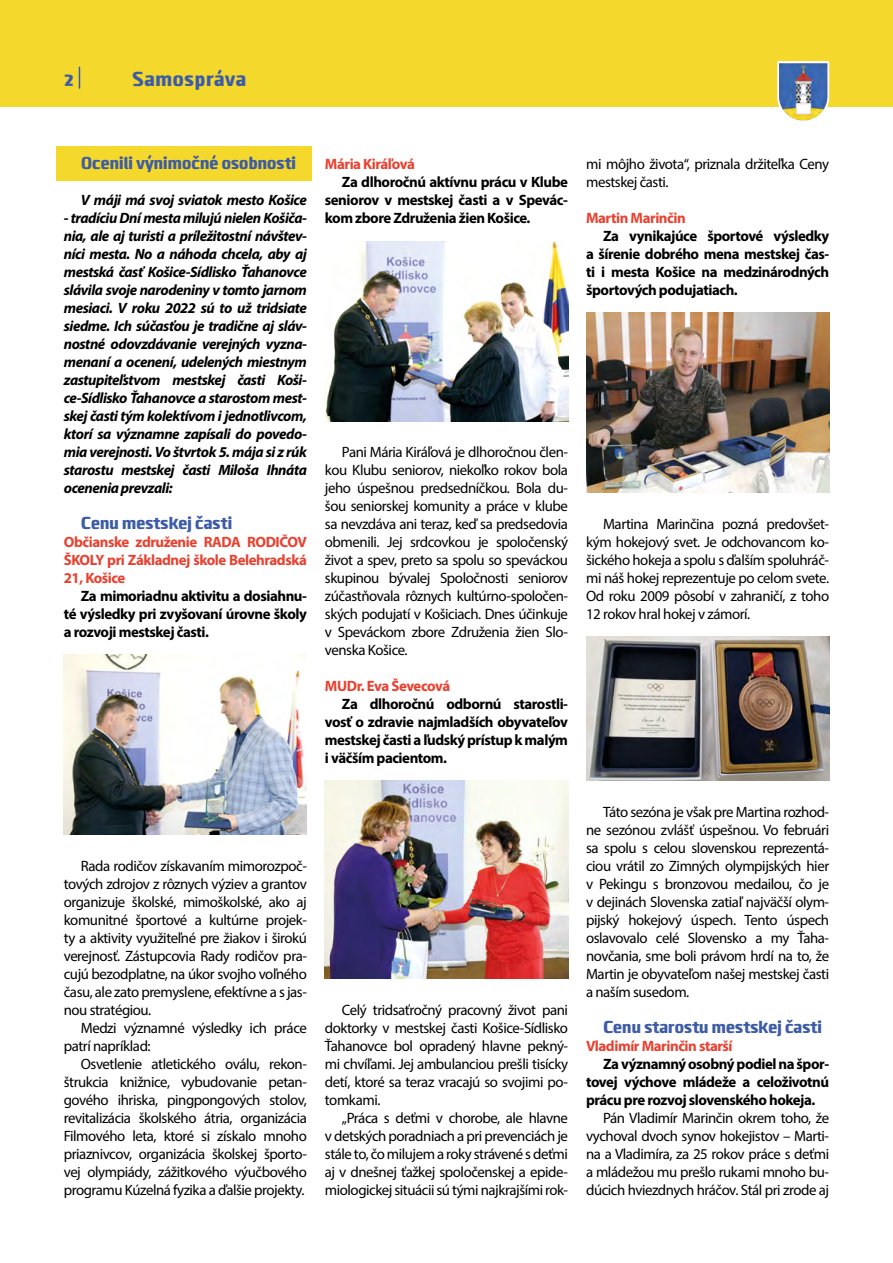
<style>
.page{position:relative;width:893px;height:1263px;background:#fff}
.page>*{position:absolute;margin:0;border:0;box-sizing:border-box;transform-origin:0 0}
.t1{font:900 21px "Clio";color:#3d5ca7}
.t2{font:900 18px "Clio";letter-spacing:-.03em;color:#3d5ca7}
.t3{font:15px/18px "Myriad Pro";letter-spacing:-.03em;color:#000;text-align:justify}
.t4{font:italic 700 15px/18px "Myriad Pro";letter-spacing:-.03em;color:#000;text-align:justify}
.t5{font:700 15px/18px "Myriad Pro";letter-spacing:-.03em;color:#000;text-align:justify}
.t6{font:700 15px/18px "Myriad Pro";letter-spacing:-.03em;color:#e84130;text-align:justify}
</style>
<div class="page">
<div style="left:57px;top:146px;width:255px;height:34px;background:#f4d82b"></div>
<div style="left:0;top:0;width:893px;height:106px;background:#f4d82b"></div>
<svg style="left:79px;top:67px;width:1px;height:21px"></svg>
<svg style="left:777px;top:61px;width:52px;height:60px"></svg>
<img style="left:779px;top:63px;width:48px;height:57px">
<img style="left:64px;top:655px;width:243px;height:180px">
<img style="left:325px;top:241px;width:243px;height:180px">
<img style="left:325px;top:781px;width:243px;height:198px">
<img style="left:586px;top:313px;width:243px;height:180px">
<img style="left:586px;top:637px;width:243px;height:144px">
<h1 class="t1" style="left:64px;top:65px;width:11px">2</h1>
<h1 class="t1" style="left:132px;top:66px;width:116px">Samospráva</h1>
<p class="t2" style="left:81px;top:151px;width:217px">Ocenili výnimočné osobnosti</p>
<p class="t4" style="left:81px;top:190px;width:228px">V máji má svoj sviatok mesto Košice</p>
<p class="t4" style="left:64px;top:208px;width:245px">- tradíciu Dní mesta milujú nielen Košiča&shy;nia, ale aj turisti a príležitostní návštev&shy;níci mesta. No a náhoda chcela, aby aj mestská časť Košice-Sídlisko Ťahanovce slávila svoje narodeniny v tomto jarnom mesiaci. V roku 2022 sú to už tridsiate siedme. Ich súčasťou je tradične aj sláv&shy;nostné odovzdávanie verejných vyzna&shy;menaní a ocenení, udelených miestnym zastupiteľstvom mestskej časti Koši&shy;ce-Sídlisko Ťahanovce a starostom mest&shy;skej časti tým kolektívom i jednotlivcom, ktorí sa významne zapísali do povedo&shy;mia verejnosti. Vo štvrtok 5. mája si z rúk starostu mestskej časti Miloša Ihnáta ocenenia prevzali:</p>
<p class="t2" style="left:81px;top:511px;width:153px">Cenu mestskej časti</p>
<p class="t6" style="left:64px;top:532px;width:245px">Občianske združenie RADA RODIČOV ŠKOLY pri Základnej škole Belehradská 21, Košice</p>
<p class="t5" style="left:64px;top:586px;width:245px;text-indent:17px">Za mimoriadnu aktivitu a dosiahnu&shy;té výsledky pri zvyšovaní úrovne školy a rozvoji mestskej časti.</p>
<p class="t6" style="left:325px;top:154px;width:91px">Mária Kiráľová</p>
<p class="t5" style="left:325px;top:172px;width:245px;text-indent:17px">Za dlhoročnú aktívnu prácu v Klube seniorov v mestskej časti a v Spevác&shy;kom zbore Združenia žien Košice.</p>
<p class="t3" style="left:325px;top:442px;width:245px;text-indent:17px">Pani Mária Kiráľová je dlhoročnou člen&shy;kou Klubu seniorov, niekoľko rokov bola jeho úspešnou predsedníčkou. Bola du&shy;šou seniorskej komunity a práce v klube sa nevzdáva ani teraz, keď sa predsedovia obmenili. Jej srdcovkou je spoločenský život a spev, preto sa spolu so speváckou skupinou bývalej Spoločnosti seniorov zúčastňovala rôznych kultúrno-spoločen&shy;ských podujatí v Košiciach. Dnes účinkuje v Speváckom zbore Združenia žien Slo&shy;venska Košice.</p>
<p class="t6" style="left:325px;top:676px;width:127px">MUDr. Eva Ševecová</p>
<p class="t5" style="left:325px;top:694px;width:245px;text-indent:17px">Za dlhoročnú odbornú starostli&shy;vosť o zdravie najmladších obyvateľov mestskej časti a ľudský prístup k malým i väčším pacientom.</p>
<p class="t3" style="left:64px;top:856px;width:245px;text-indent:17px">Rada rodičov získavaním mimorozpoč&shy;tových zdrojov z rôznych výziev a grantov organizuje školské, mimoškolské, ako aj komunitné športové a kultúrne projek&shy;ty a aktivity využiteľné pre žiakov i širokú verejnosť. Zástupcovia Rady rodičov pra&shy;cujú bezodplatne, na úkor svojho voľného času, ale zato premyslene, efektívne a s jas&shy;nou stratégiou.</p>
<p class="t3" style="left:64px;top:1018px;width:245px;text-indent:17px">Medzi významné výsledky ich práce patrí napríklad:</p>
<p class="t3" style="left:64px;top:1054px;width:245px;text-indent:17px">Osvetlenie atletického oválu, rekon&shy;štrukcia knižnice, vybudovanie petan&shy;gového ihriska, pingpongových stolov, revitalizácia školského átria, organizácia Filmového leta, ktoré si získalo mnoho priaznivcov, organizácia školskej športo&shy;vej olympiády, zážitkového výučbového programu Kúzelná fyzika a ďalšie projekty.</p>
<p class="t3" style="left:325px;top:1000px;width:245px;text-indent:17px">Celý tridsaťročný pracovný život pani doktorky v mestskej časti Košice-Sídlisko Ťahanovce bol opradený hlavne pekný&shy;mi chvíľami. Jej ambulanciou prešli tisícky detí, ktoré sa teraz vracajú so svojimi po&shy;tomkami.</p>
<p class="t3" style="left:325px;top:1108px;width:245px;text-indent:17px">„Práca s deťmi v chorobe, ale hlavne v detských poradniach a pri prevenciách je stále to, čo milujem a roky strávené s deťmi aj v dnešnej ťažkej spoločenskej a epide&shy;miologickej situácii sú tými najkrajšími rok-</p>
<p class="t3" style="left:586px;top:154px;width:245px">mi môjho života“, priznala držiteľka Ceny mestskej časti.</p>
<p class="t6" style="left:586px;top:208px;width:101px">Martin Marinčin</p>
<p class="t5" style="left:586px;top:226px;width:245px;text-indent:17px">Za vynikajúce športové výsledky a šírenie dobrého mena mestskej čas&shy;ti i mesta Košice na medzinárodných športových podujatiach.</p>
<p class="t3" style="left:586px;top:514px;width:245px;text-indent:17px">Martina Marinčina pozná predovšet&shy;kým hokejový svet. Je odchovancom ko&shy;šického hokeja a spolu s ďalším spoluhráč&shy;mi náš hokej reprezentuje po celom svete.<br>Od roku 2009 pôsobí v zahraničí, z toho 12 rokov hral hokej v zámorí.</p>
<p class="t3" style="left:586px;top:802px;width:245px;text-indent:17px">Táto sezóna je však pre Martina rozhod&shy;ne sezónou zvlášť úspešnou. Vo februári sa spolu s celou slovenskou reprezentá&shy;ciou vrátil zo Zimných olympijských hier v Pekingu s bronzovou medailou, čo je v dejinách Slovenska zatiaľ najväčší olym&shy;pijský hokejový úspech. Tento úspech oslavovalo celé Slovensko a my Ťaha&shy;novčania, sme boli právom hrdí na to, že Martin je obyvateľom našej mestskej časti a naším susedom.</p>
<p class="t2" style="left:603px;top:1015px;width:221px">Cenu starostu mestskej časti</p>
<p class="t6" style="left:586px;top:1036px;width:148px">Vladimír Marinčin starší</p>
<p class="t5" style="left:586px;top:1054px;width:245px;text-indent:17px">Za významný osobný podiel na špor&shy;tovej výchove mládeže a celoživotnú prácu pre rozvoj slovenského hokeja.</p>
<p class="t3" style="left:586px;top:1108px;width:245px;text-indent:17px">Pán Vladimír Marinčin okrem toho, že vychoval dvoch synov hokejistov – Marti&shy;na a Vladimíra, za 25 rokov práce s deťmi a mládežou mu prešlo rukami mnoho bu&shy;dúcich hviezdnych hráčov. Stál pri zrode aj</p>
</div>
